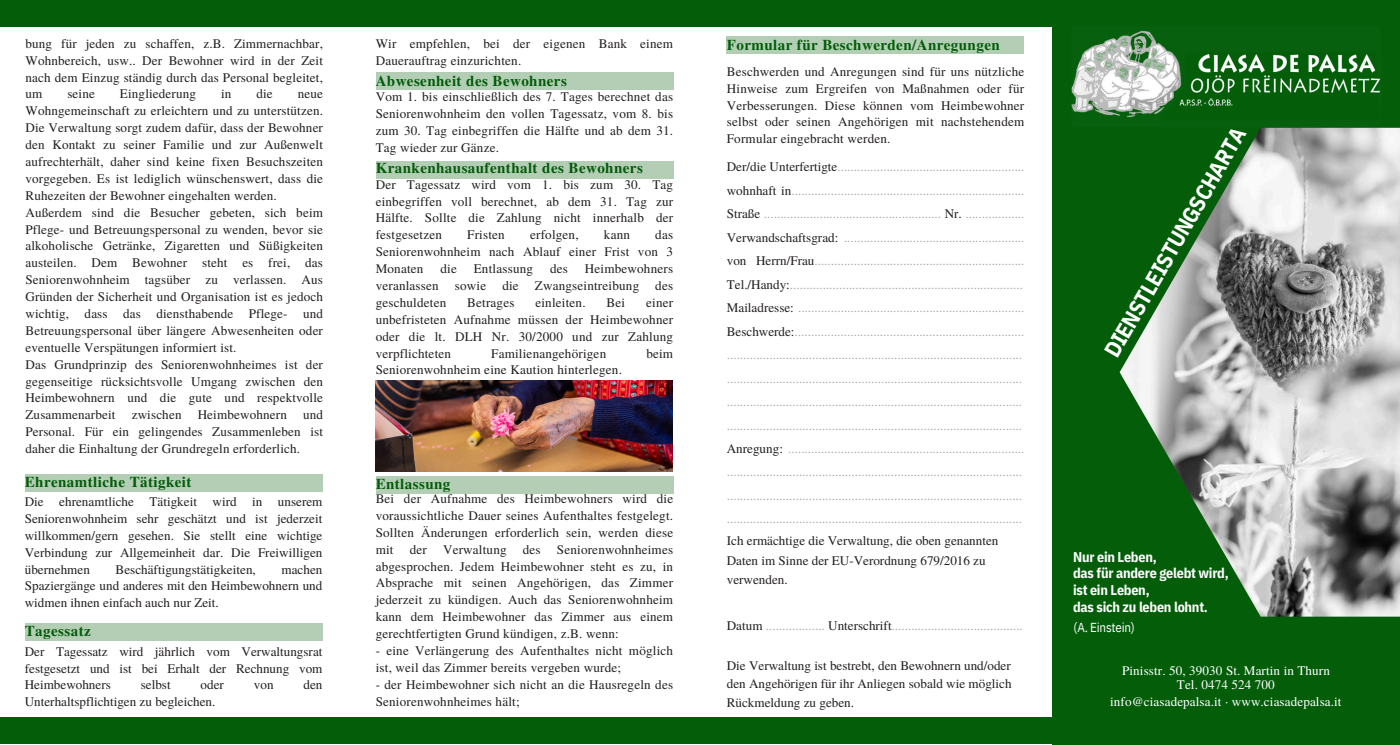
<style>
.page{position:relative;width:1400px;height:745px;background:#fff}
.page>*{position:absolute;margin:0;border:0;box-sizing:border-box;transform-origin:0 0}
.t1{font:700 22.5px "IBM Plex Sans Cond";color:#fefefe}
.t2{font:700 15px "Te X Gyre Termes";letter-spacing:.03em;color:#035c09}
.t3{font:700 14.12px/16.9px "IBM Plex Sans Cond";letter-spacing:-.015em;color:#fefefe}
.t4{font:13.12px/16.9px "Te X Gyre Termes";letter-spacing:.015em;color:#231f20;text-align:justify}
.t5{font:13.12px/23.5px "Te X Gyre Termes";color:#a7a9ac}
.t6{font:13.12px "Te X Gyre Termes";letter-spacing:.01em;color:#fff}
.t7{font:13px "IBM Plex Sans Cond";letter-spacing:-.015em;color:#fefefe}
.s1{color:#231f20}
</style>
<div class="page">
<div style="left:1052px;top:0;width:348px;height:744px;background:#035d09"></div>
<img style="left:1071px;top:30px;width:310px;height:88px">
<div style="left:1px;top:717px;width:1052px;height:27px;background:#035d09"></div>
<div style="left:0;top:0;width:1052px;height:27px;background:#035d09"></div>
<img style="left:1119px;top:128px;width:281px;height:488px">
<img style="left:376px;top:381px;width:297px;height:90px">
<div style="left:25px;top:623px;width:297px;height:17px;background:#b3ceb5"></div>
<div style="left:376px;top:476px;width:297px;height:17px;background:#b3ceb5"></div>
<div style="left:376px;top:72px;width:297px;height:17px;background:#b3ceb5"></div>
<div style="left:376px;top:162px;width:297px;height:17px;background:#b3ceb5"></div>
<div style="left:726px;top:37px;width:298px;height:17px;background:#b3ceb5"></div>
<div style="left:25px;top:474px;width:297px;height:17px;background:#b3ceb5"></div>
<h2 class="t4" style="left:25px;top:34px;width:299px">bung für jeden zu schaffen, z.B. Zimmernachbar, Wohnbereich, usw.. Der Bewohner wird in der Zeit nach dem Einzug ständig durch das Personal begleitet, um</h2>
<h2 class="t4" style="left:67px;top:85px;width:29px">seine</h2>
<h2 class="t4" style="left:120px;top:85px;width:78px">Eingliederung</h2>
<h2 class="t4" style="left:221px;top:85px;width:12px">in</h2>
<h2 class="t4" style="left:256px;top:85px;width:18px">die</h2>
<h2 class="t4" style="left:25px;top:85px;width:299px;text-indent:272px">neue Wohngemeinschaft zu erleichtern und zu unterstützen.<br>Die Verwaltung sorgt zudem dafür, dass der Bewohner den Kontakt zu seiner Familie und zur Außenwelt aufrechterhält, daher sind keine fixen Besuchszeiten vorgegeben. Es ist lediglich wünschenswert, dass die Ruhezeiten der Bewohner eingehalten werden.</h2>
<p class="t4" style="left:25px;top:203px;width:299px">Außerdem sind die Besucher gebeten, sich beim Pflege- und Betreuungspersonal zu wenden, bevor sie alkoholische Getränke, Zigaretten und Süßigkeiten austeilen. Dem Bewohner steht es frei, das Seniorenwohnheim tagsüber zu verlassen. Aus Gründen der Sicherheit und Organisation ist es jedoch wichtig, dass das diensthabende Pflege- und Betreuungspersonal über längere Abwesenheiten oder eventuelle Verspätungen informiert ist.</p>
<h2 class="t4" style="left:25px;top:355px;width:299px">Das Grundprinzip des Seniorenwohnheimes ist der gegenseitige rücksichtsvolle Umgang zwischen den Heimbewohnern und die gute und respektvolle Zusammenarbeit zwischen Heimbewohnern und Personal. Für ein gelingendes Zusammenleben ist daher die Einhaltung der Grundregeln erforderlich.</h2>
<p class="t2" style="left:25px;top:470px;width:168px">Ehrenamtliche Tätigkeit</p>
<h2 class="t4" style="left:25px;top:492px;width:299px">Die ehrenamtliche Tätigkeit wird in unserem Seniorenwohnheim sehr geschätzt und ist jederzeit willkommen/gern gesehen. Sie stellt eine wichtige Verbindung zur Allgemeinheit dar. Die Freiwilligen übernehmen</h2>
<h2 class="t4" style="left:25px;top:560px;width:299px;text-indent:257px">machen Spaziergänge und anderes mit den Heimbewohnern und widmen ihnen einfach auch nur Zeit.</h2>
<p class="t4" style="left:25px;top:642px;width:299px">Der Tagessatz wird jährlich vom Verwaltungsrat festgesetzt und ist bei Erhalt der Rechnung vom Heimbewohners</p>
<h2 class="t4" style="left:116px;top:560px;width:142px">Beschäftigungstätigkeiten,</h2>
<p class="t2" style="left:25px;top:618px;width:67px">Tagessatz</p>
<p class="t4" style="left:141px;top:675px;width:31px">selbst</p>
<p class="t4" style="left:201px;top:675px;width:25px">oder</p>
<p class="t4" style="left:254px;top:675px;width:21px">von</p>
<p class="t4" style="left:303px;top:675px;width:20px">den</p>
<p class="t4" style="left:25px;top:692px;width:192px">Unterhaltspflichtigen zu begleichen.</p>
<p class="t4" style="left:376px;top:34px;width:299px">Wir empfehlen, bei der eigenen Bank einem<br>Dauerauftrag einzurichten.</p>
<h2 class="t2" style="left:376px;top:70px;width:193px">Abwesenheit des Bewohners</h2>
<p class="t4" style="left:376px;top:87px;width:299px">Vom 1. bis einschließlich des 7. Tages berechnet das Seniorenwohnheim den vollen Tagessatz, vom 8. bis zum 30. Tag einbegriffen die Hälfte und ab dem 31.<br>Tag wieder zur Gänze.</p>
<p class="t2" style="left:376px;top:156px;width:269px">Krankenhausaufenthalt des Bewohners</p>
<p class="t4" style="left:376px;top:175px;width:299px">Der Tagessatz wird vom 1. bis zum 30. Tag einbegriffen voll berechnet, ab dem 31. Tag zur Hälfte. Sollte die Zahlung nicht innerhalb der festgesetzen</p>
<p class="t4" style="left:376px;top:226px;width:299px;text-indent:280px">das Seniorenwohnheim nach Ablauf einer Frist von 3<br>Monaten</p>
<p class="t4" style="left:467px;top:226px;width:39px">Fristen</p>
<p class="t4" style="left:530px;top:226px;width:50px">erfolgen,</p>
<p class="t4" style="left:604px;top:226px;width:28px">kann</p>
<p class="t4" style="left:376px;top:259px;width:299px;text-indent:209px">Heimbewohners veranlassen sowie die Zwangseintreibung des geschuldeten</p>
<p class="t4" style="left:440px;top:259px;width:18px">die</p>
<p class="t4" style="left:474px;top:259px;width:61px">Entlassung</p>
<p class="t4" style="left:550px;top:259px;width:19px">des</p>
<p class="t4" style="left:467px;top:293px;width:49px">Betrages</p>
<p class="t4" style="left:535px;top:293px;width:52px">einleiten.</p>
<p class="t4" style="left:606px;top:293px;width:20px">Bei</p>
<p class="t4" style="left:376px;top:293px;width:299px;text-indent:270px">einer unbefristeten Aufnahme müssen der Heimbewohner oder die lt. DLH Nr. 30/2000 und zur Zahlung verpflichteten</p>
<p class="t4" style="left:491px;top:344px;width:117px">Familienangehörigen</p>
<p class="t4" style="left:646px;top:344px;width:28px">beim</p>
<p class="t4" style="left:376px;top:361px;width:248px">Seniorenwohnheim eine Kaution hinterlegen.</p>
<p class="t2" style="left:376px;top:471px;width:76px">Entlassung</p>
<p class="t4" style="left:376px;top:489px;width:299px">Bei der Aufnahme des Heimbewohners wird die voraussichtliche Dauer seines Aufenthaltes festgelegt.<br>Sollten Änderungen erforderlich sein, werden diese mit der Verwaltung des Seniorenwohnheimes abgesprochen. Jedem Heimbewohner steht es zu, in Absprache mit seinen Angehörigen, das Zimmer jederzeit zu kündigen. Auch das Seniorenwohnheim kann dem Heimbewohner das Zimmer aus einem gerechtfertigten Grund kündigen, z.B. wenn:</p>
<p class="t4" style="left:376px;top:641px;width:299px">- eine Verlängerung des Aufenthaltes nicht möglich ist, weil das Zimmer bereits vergeben wurde;</p>
<p class="t4" style="left:376px;top:675px;width:299px">- der Heimbewohner sich nicht an die Hausregeln des<br>Seniorenwohnheimes hält;</p>
<p class="t2" style="left:727px;top:34px;width:274px">Formular für Beschwerden/Anregungen</p>
<p class="t4" style="left:727px;top:62px;width:299px">Beschwerden und Anregungen sind für uns nützliche Hinweise zum Ergreifen von Maßnahmen oder für Verbesserungen. Diese können vom Heimbewohner selbst oder seinen Angehörigen mit nachstehendem Formular eingebracht werden.</p>
<h2 class="t5" style="left:727px;top:155px;width:299px"><span class="s1">Der/die Unterfertigte</span>......................................................... <span class="s1">wohnhaft in</span>.......................................................................<br><span class="s1">Straße</span> ...................................................... <span class="s1">Nr.</span> ..................<br><span class="s1">Verwandschaftsgrad:</span> ....................................................... <span class="s1">von Herrn/Frau</span>................................................................<br><span class="s1">Tel./Handy:</span>.......................................................................<br><span class="s1">Mailadresse:</span> .....................................................................<br><span class="s1">Beschwerde:</span>...................................................................... .......................................................................................... .......................................................................................... .......................................................................................... ..........................................................................................<br><span class="s1">Anregung:</span> ........................................................................ .......................................................................................... .......................................................................................... ..........................................................................................</h2>
<h2 class="t4" style="left:727px;top:530px;width:273px;line-height:19.8px;text-align:left">Ich ermächtige die Verwaltung, die oben genannten<br>Daten im Sinne der EU-Verordnung 679/2016 zu verwenden.</h2>
<p class="t5" style="left:727px;top:613px;width:298px"><span class="s1">Datum</span> .................. <span class="s1">Unterschrift</span>........................................</p>
<p class="t4" style="left:727px;top:655px;width:286px;line-height:18.8px">Die Verwaltung ist bestrebt, den Bewohnern und/oder den Angehörigen für ihr Anliegen sobald wie möglich Rückmeldung zu geben.</p>
<h3 class="t1" style="left:1097px;top:347px;width:262px;rotate:-60deg">DIENSTLEISTUNGSCHARTA</h3>
<h1 class="t3" style="left:1073px;top:547px;width:157px">Nur ein Leben,<br>das für andere gelebt wird, ist ein Leben,<br>das sich zu leben lohnt.</h1>
<h2 class="t7" style="left:1073px;top:618px;width:63px">(A. Einstein)</h2>
<p class="t6" style="left:1122px;top:660px;width:209px">Pinisstr. 50, 39030 St. Martin in Thurn</p>
<p class="t6" style="left:1177px;top:675px;width:99px">Tel. 0474 524 700</p>
<p class="t6" style="left:1110px;top:692px;width:233px">info@ciasadepalsa.it · www.ciasadepalsa.it</p>
</div>
